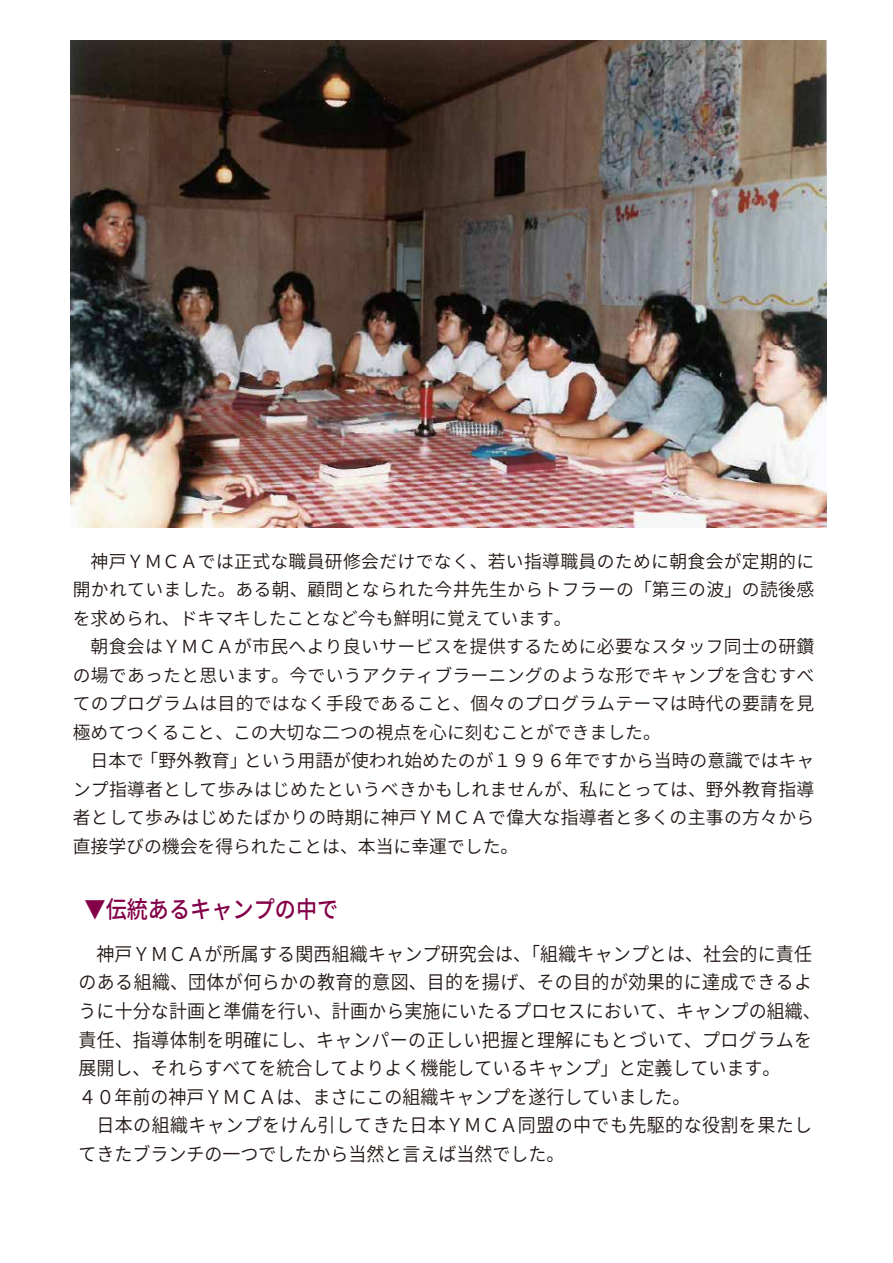
<style>
.page{position:relative;width:893px;height:1263px;background:#fff}
.page>*{position:absolute;margin:0;border:0;box-sizing:border-box;transform-origin:0 0}
.t1{font:500 23.85px "Source Han Sans JP";color:#830049;scale:.89 1}
.t2{font:19.05px/28.5px "Source Han Sans JP";letter-spacing:.005em;color:#221815;scale:.95 1}
.t3{font:18px/28.5px "Source Han Sans JP";letter-spacing:.015em;color:#221815}
</style>
<div class="page">
<img style="left:71px;top:40px;width:755px;height:488px">
<p class="t3" style="left:73px;top:547px;width:743px">　神戸ＹＭＣＡでは正式な職員研修会だけでなく、若い指導職員のために朝食会が定期的に開かれていました。ある朝、顧問となられた今井先生からトフラーの「第三の波」の読後感を求められ、ドキマキしたことなど今も鮮明に覚えています。<br>　朝食会はＹＭＣＡが市民へより良いサービスを提供するために必要なスタッフ同士の研鑽の場であったと思います。今でいうアクティブラーニングのような形でキャンプを含むすべてのプログラムは目的ではなく手段であること、個々のプログラムテーマは時代の要請を見極めてつくること、この大切な二つの視点を心に刻むことができました。<br>　日本で「野外教育」という用語が使われ始めたのが１９９６年ですから当時の意識ではキャンプ指導者として歩みはじめたというべきかもしれませんが、私にとっては、野外教育指導者として歩みはじめたばかりの時期に神戸ＹＭＣＡで偉大な指導者と多くの主事の方々から直接学びの機会を得られたことは、本当に幸運でした。</p>
<h1 class="t1" style="left:85px;top:895px;width:287px">▼伝統あるキャンプの中で</h1>
<p class="t2" style="left:78px;top:940px;width:783px">　神戸ＹＭＣＡが所属する関西組織キャンプ研究会は、「組織キャンプとは、社会的に責任のある組織、団体が何らかの教育的意図、目的を揚げ、その目的が効果的に達成できるように十分な計画と準備を行い、計画から実施にいたるプロセスにおいて、キャンプの組織、責任、指導体制を明確にし、キャンパーの正しい把握と理解にもとづいて、プログラムを展開し、それらすべてを統合してよりよく機能しているキャンプ」と定義しています。<br>４０年前の神戸ＹＭＣＡは、まさにこの組織キャンプを遂行していました。<br>　日本の組織キャンプをけん引してきた日本ＹＭＣＡ同盟の中でも先駆的な役割を果たしてきたブランチの一つでしたから当然と言えば当然でした。</p>
</div>
